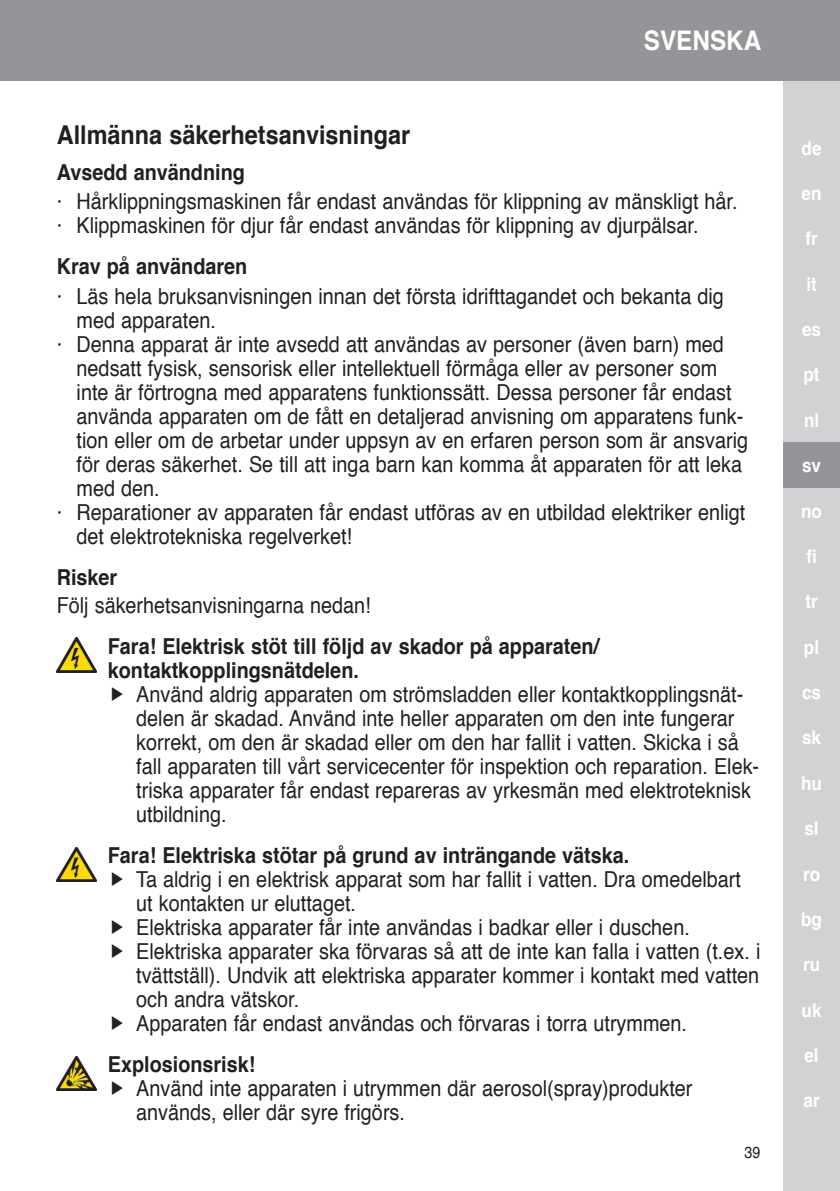
<style>
.page{position:relative;width:840px;height:1191px;background:#fff}
.page>*{position:absolute;margin:0;border:0;box-sizing:border-box;transform-origin:0 0}
.t1{font:700 27px "Helvetica";color:#fff;scale:.9 1}
.t2{font:700 26px "Helvetica";color:#231f20;scale:.9 1}
.t3{font:22px/24px "Helvetica";color:#231f20;scale:.9 1}
.t4{font:700 22px/24px "Helvetica";color:#231f20;scale:.9 1}
.t5{font:700 19px "Helvetica";color:#fff;scale:.9 1}
.t6{font:16px "Helvetica";color:#231f20;scale:.9 1}
</style>
<div class="page">
<div style="left:782px;top:0;width:57px;height:1191px;background:#d1d2d4"></div>
<div style="left:0;top:0;width:839px;height:80px;background:#939598"></div>
<div style="left:782px;top:442px;width:57px;height:46px;background:#939598"></div>
<img style="left:57px;top:638px;width:39px;height:34px">
<img style="left:57px;top:847px;width:39px;height:34px">
<img style="left:57px;top:1056px;width:39px;height:34px">
<p class="t1" style="left:643px;top:19px;width:132px">SVENSKA</p>
<p class="t2" style="left:57px;top:114px;width:394px">Allmänna säkerhetsanvisningar</p>
<p class="t4" style="left:57px;top:160px;width:210px">Avsedd användning</p>
<p class="t3" style="left:57px;top:190px;width:757px">· Hårklippningsmaskinen får endast användas för klippning av mänskligt hår. · Klippmaskinen för djur får endast användas för klippning av djurpälsar.</p>
<p class="t4" style="left:57px;top:255px;width:213px">Krav på användaren</p>
<p class="t3" style="left:57px;top:285px;width:742px">· Läs hela bruksanvisningen innan det första idrifttagandet och bekanta dig</p>
<p class="t3" style="left:77px;top:309px;width:156px">med apparaten.</p>
<p class="t3" style="left:57px;top:333px;width:742px">· Denna apparat är inte avsedd att användas av personer (även barn) med</p>
<p class="t3" style="left:77px;top:357px;width:712px">nedsatt fysisk, sensorisk eller intellektuell förmåga eller av personer som</p>
<p class="t3" style="left:77px;top:381px;width:729px">inte är förtrogna med apparatens funktionssätt. Dessa personer får endast</p>
<p class="t3" style="left:77px;top:405px;width:741px">använda apparaten om de fått en detaljerad anvisning om apparatens funk-</p>
<p class="t3" style="left:77px;top:429px;width:747px">tion eller om de arbetar under uppsyn av en erfaren person som är ansvarig</p>
<p class="t3" style="left:77px;top:453px;width:740px">för deras säkerhet. Se till att inga barn kan komma åt apparaten för att leka</p>
<p class="t3" style="left:77px;top:477px;width:94px">med den.</p>
<p class="t3" style="left:57px;top:501px;width:766px">· Reparationer av apparaten får endast utföras av en utbildad elektriker enligt</p>
<p class="t3" style="left:77px;top:525px;width:307px">det elektrotekniska regelverket!</p>
<p class="t4" style="left:57px;top:565px;width:69px">Risker</p>
<p class="t3" style="left:57px;top:594px;width:350px">Följ säkerhetsanvisningarna nedan!</p>
<p class="t4" style="left:108px;top:634px;width:547px">Fara! Elektrisk stöt till följd av skador på apparaten/ kontaktkopplingsnätdelen.</p>
<p class="t3" style="left:136px;top:683px;width:693px">Använd aldrig apparaten om strömsladden eller kontaktkopplingsnät&shy;delen är skadad. Använd inte heller apparaten om den inte fungerar korrekt, om den är skadad eller om den har fallit i vatten. Skicka i så fall apparaten till vårt servicecenter för inspektion och reparation. Elek&shy;triska apparater får endast repareras av yrkesmän med elektroteknisk utbildning.</p>
<p class="t4" style="left:108px;top:843px;width:580px">Fara! Elektriska stötar på grund av inträngande vätska.</p>
<p class="t3" style="left:136px;top:868px;width:694px">Ta aldrig i en elektrisk apparat som har fallit i vatten. Dra omedelbart ut kontakten ur eluttaget.<br>Elektriska apparater får inte användas i badkar eller i duschen.<br>Elektriska apparater ska förvaras så att de inte kan falla i vatten (t.ex. i tvättställ). Undvik att elektriska apparater kommer i kontakt med vatten och andra vätskor.<br>Apparaten får endast användas och förvaras i torra utrymmen.</p>
<p class="t4" style="left:108px;top:1052px;width:165px">Explosionsrisk!</p>
<p class="t3" style="left:136px;top:1077px;width:619px">Använd inte apparaten i utrymmen där aerosol(spray)produkter används, eller där syre frigörs.</p>
<p class="t6" style="left:744px;top:1139px;width:19px">39</p>
<p class="t5" style="left:801px;top:133px;width:24px">de</p>
<p class="t5" style="left:801px;top:178px;width:24px">en</p>
<p class="t5" style="left:805px;top:223px;width:15px">fr</p>
<p class="t5" style="left:805px;top:269px;width:13px">it</p>
<p class="t5" style="left:801px;top:314px;width:23px">es</p>
<p class="t5" style="left:803px;top:359px;width:19px">pt</p>
<p class="t5" style="left:803px;top:405px;width:18px">nl</p>
<p class="t5" style="left:801px;top:450px;width:23px">sv</p>
<p class="t5" style="left:800px;top:495px;width:25px">no</p>
<p class="t5" style="left:805px;top:541px;width:13px">fi</p>
<p class="t5" style="left:805px;top:586px;width:15px">tr</p>
<p class="t5" style="left:803px;top:631px;width:18px">pl</p>
<p class="t5" style="left:801px;top:677px;width:23px">cs</p>
<p class="t5" style="left:801px;top:722px;width:23px">sk</p>
<p class="t5" style="left:800px;top:767px;width:25px">hu</p>
<p class="t5" style="left:804px;top:813px;width:17px">sl</p>
<p class="t5" style="left:802px;top:858px;width:20px">ro</p>
<p class="t5" style="left:800px;top:904px;width:25px">bg</p>
<p class="t5" style="left:802px;top:949px;width:20px">ru</p>
<p class="t5" style="left:801px;top:994px;width:24px">uk</p>
<p class="t5" style="left:804px;top:1040px;width:17px">el</p>
<p class="t5" style="left:803px;top:1085px;width:19px">ar</p>
</div>
